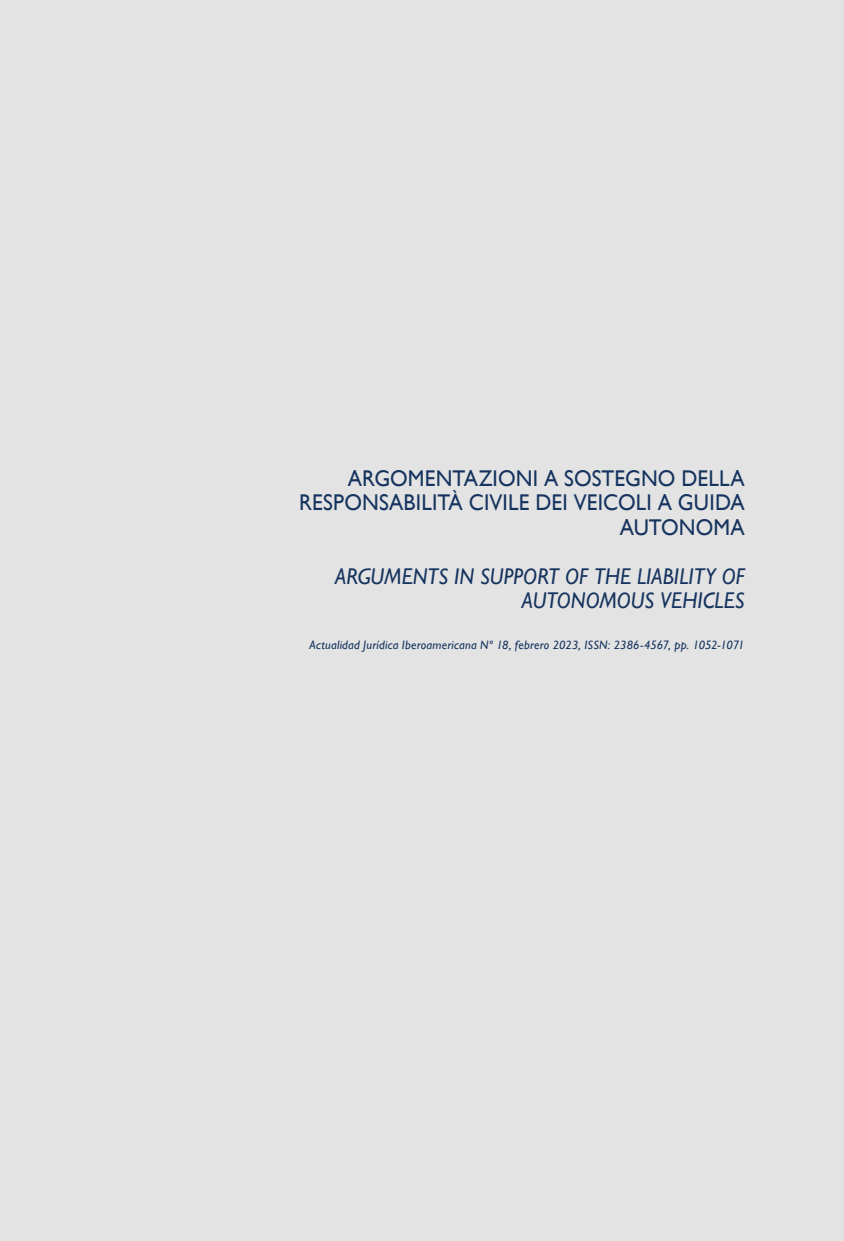
<style>
.page{position:relative;width:844px;height:1241px;background:#fff}
.page>*{position:absolute;margin:0;border:0;box-sizing:border-box;transform-origin:0 0}
.t1{font:22.75px/24.5px "Gill Sans";letter-spacing:.005em;color:#16345f;text-align:right;scale:.94 1}
.t2{font:italic 22.75px/24.5px "Gill Sans";letter-spacing:.005em;color:#16345f;text-align:right;scale:.94 1}
.t3{font:italic 12.25px "Gill Sans";letter-spacing:.02em;color:#16345f}
</style>
<div class="page">
<div style="left:0;top:0;width:843px;height:1240px;background:#e3e3e3"></div>
<h1 class="t1" style="left:299px;top:465px;width:475px">ARGOMENTAZIONI A SOSTEGNO DELLA<br>RESPONSABILITÀ CIVILE DEI VEICOLI A GUIDA<br>AUTONOMA</h1>
<h1 class="t2" style="left:335px;top:563px;width:437px">ARGUMENTS IN SUPPORT OF THE LIABILITY OF<br>AUTONOMOUS VEHICLES</h1>
<p class="t3" style="left:309px;top:638px;width:436px">Actualidad Jurídica Iberoamericana Nº 18, febrero 2023, ISSN: 2386-4567, pp. 1052-1071</p>
</div>
